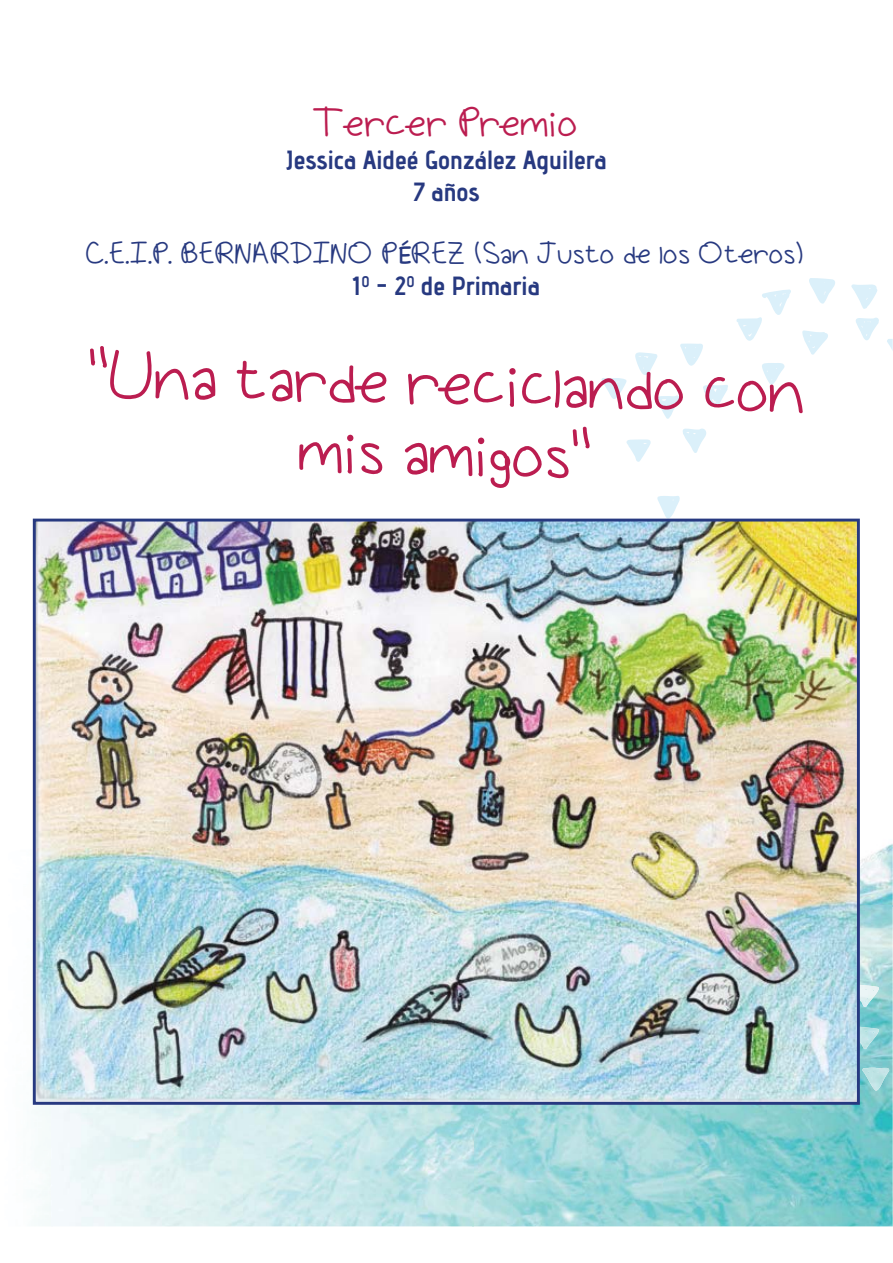
<style>
.page{position:relative;width:893px;height:1263px;background:#fff}
.page>*{position:absolute;margin:0;border:0;box-sizing:border-box;transform-origin:0 0}
.t1{font:58.5px/70.2px "Apes On Parade";color:#bb1d50;text-align:center}
.t2{font:36px "Apes On Parade";color:#bb1d50}
.t3{font:26.25px/31.7px "advent Bd 3";color:#273980;text-align:center}
.t4{font:26.25px "Apes On Parade";color:#273980}
.s1{font-family:"Chalkboard SE";font-weight:300}
</style>
<div class="page">
<img style="left:32px;top:289px;width:861px;height:937px">
<img style="left:860px;top:1027px;width:19px;height:22px">
<img style="left:862px;top:1068px;width:27px;height:23px">
<img style="left:860px;top:985px;width:19px;height:22px">
<img style="left:635px;top:352px;width:22px;height:23px">
<img style="left:683px;top:429px;width:23px;height:24px">
<img style="left:657px;top:395px;width:23px;height:24px">
<img style="left:855px;top:318px;width:24px;height:22px">
<img style="left:802px;top:330px;width:26px;height:25px">
<img style="left:703px;top:385px;width:25px;height:22px">
<img style="left:761px;top:363px;width:24px;height:22px">
<img style="left:761px;top:290px;width:30px;height:25px">
<img style="left:809px;top:278px;width:29px;height:26px">
<img style="left:851px;top:284px;width:26px;height:25px">
<svg style="left:887px;top:339px;width:6px;height:12px"></svg>
<img style="left:680px;top:344px;width:24px;height:22px">
<img style="left:736px;top:317px;width:26px;height:24px">
<img style="left:657px;top:496px;width:24px;height:23px">
<img style="left:626px;top:439px;width:26px;height:23px">
<img style="left:601px;top:378px;width:26px;height:21px">
<img style="left:37px;top:523px;width:819px;height:578px">
<div style="left:33px;top:519px;width:827px;height:586px;border:3px solid #273980"></div>
<h2 class="t2" style="left:314px;top:113px;width:265px">Tercer Premio</h2>
<p class="t3" style="left:286px;top:147px;width:323px">Jessica Aideé González Aguilera<br>7 años</p>
<p class="t4" style="left:87px;top:246px;width:720px">C.E.I.P. BERNARDINO P<span class="s1">É</span>REZ (San Justo de los Oteros)</p>
<p class="t3" style="left:353px;top:273px;width:189px">1<sup>0</sup> - 2<sup>0</sup> de Primaria</p>
<h1 class="t1" style="left:90px;top:352px;width:719px;rotate:1deg">"Una tarde reciclando con mis amigos"</h1>
</div>
